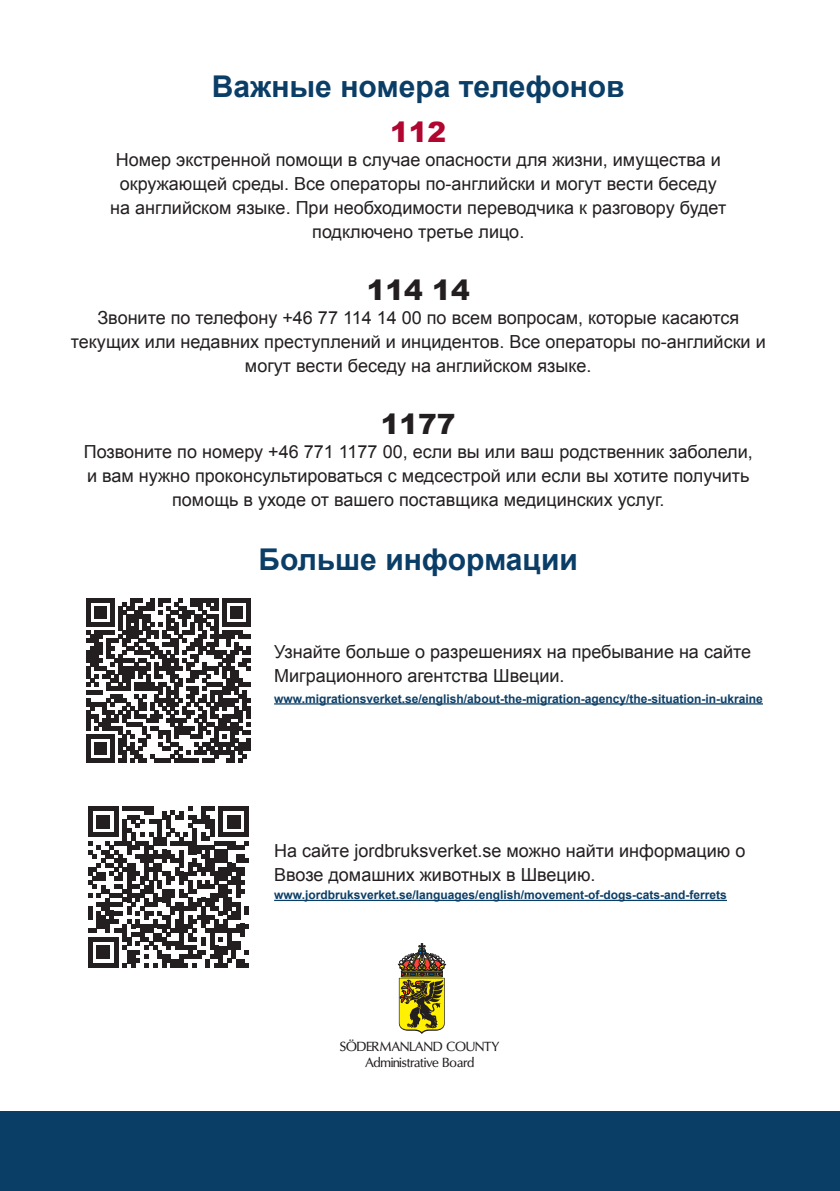
<style>
.page{position:relative;width:840px;height:1191px;background:#fff}
.page>*{position:absolute;margin:0;border:0;box-sizing:border-box;transform-origin:0 0}
.Rubrik_nivå_2{font:700 30px "Arial";color:#0b3e67}
.Brödtext{font:900 28px "Arial";color:#231f20}
.Brödtext-2{font:900 28px "Arial";color:#b00630}
.Brödtext-3{font:18px/24px "Arial";color:#231f20;text-align:center}
.t1{font:13.4px/16.2px "Oregon LDO Medium";color:#231f20;text-align:center}
.Brödtext-4{font:700 12px "Arial";color:#0b3e67}
</style>
<div class="page">
<div style="left:0;top:1111px;width:839px;height:80px;background:#0b3e67"></div>
<svg style="left:398px;top:943px;width:47px;height:91px"></svg>
<hr style="left:274px;top:703px;width:488px;height:1px;background:#0b3e67">
<hr style="left:274px;top:899px;width:452px;height:2px;background:#0b3e67">
<svg style="left:86px;top:599px;width:164px;height:164px"></svg>
<hr style="left:246px;top:739px;width:4px;height:12px;background:#231f20">
<svg style="left:88px;top:806px;width:161px;height:161px"></svg>
<h2 class="Rubrik_nivå_2" style="left:212px;top:67px;width:414px">Важные номера телефонов</h2>
<p class="Brödtext-2" style="left:390px;top:112px;width:58px">112</p>
<p class="Brödtext-3" style="left:110px;top:148px;width:617px">Номер экстренной помощи в случае опасности для жизни, имущества и окружающей среды. Все операторы по-английски и могут вести беседу на английском языке. При необходимости переводчика к разговору будет подключено третье лицо.</p>
<p class="Brödtext" style="left:366px;top:270px;width:104px">114 14</p>
<p class="Brödtext-3" style="left:71px;top:306px;width:696px">Звоните по телефону +46 77 114 14 00 по всем вопросам, которые касаются текущих или недавних преступлений и инцидентов. Все операторы по-английски и могут вести беседу на английском языке.</p>
<p class="Brödtext" style="left:380px;top:404px;width:76px">1177</p>
<p class="Brödtext-3" style="left:84px;top:440px;width:670px">Позвоните по номеру +46 771 1177 00, если вы или ваш родственник заболели, и вам нужно проконсультироваться с медсестрой или если вы хотите получить помощь в уходе от вашего поставщика медицинских услуг.</p>
<h2 class="Rubrik_nivå_2" style="left:258px;top:540px;width:321px">Больше информации</h2>
<p class="Brödtext-3" style="left:274px;top:640px;width:478px;text-align:left">Узнайте больше о разрешениях на пребывание на сайте<br>Миграционного агентства Швеции.</p>
<p class="Brödtext-4" style="left:274px;top:690px;width:490px">www.migrationsverket.se/english/about-the-migration-agency/the-situation-in-ukraine</p>
<p class="Brödtext-3" style="left:274px;top:838px;width:472px;text-align:left">На сайте jordbruksverket.se можно найти информацию о<br>Ввозе домашних животных в Швецию.</p>
<p class="Brödtext-4" style="left:274px;top:887px;width:454px">www.jordbruksverket.se/languages/english/movement-of-dogs-cats-and-ferrets</p>
<p class="t1" style="left:339px;top:1038px;width:161px">SÖDERMANLAND COUNTY<br>Administrative Board</p>
</div>
